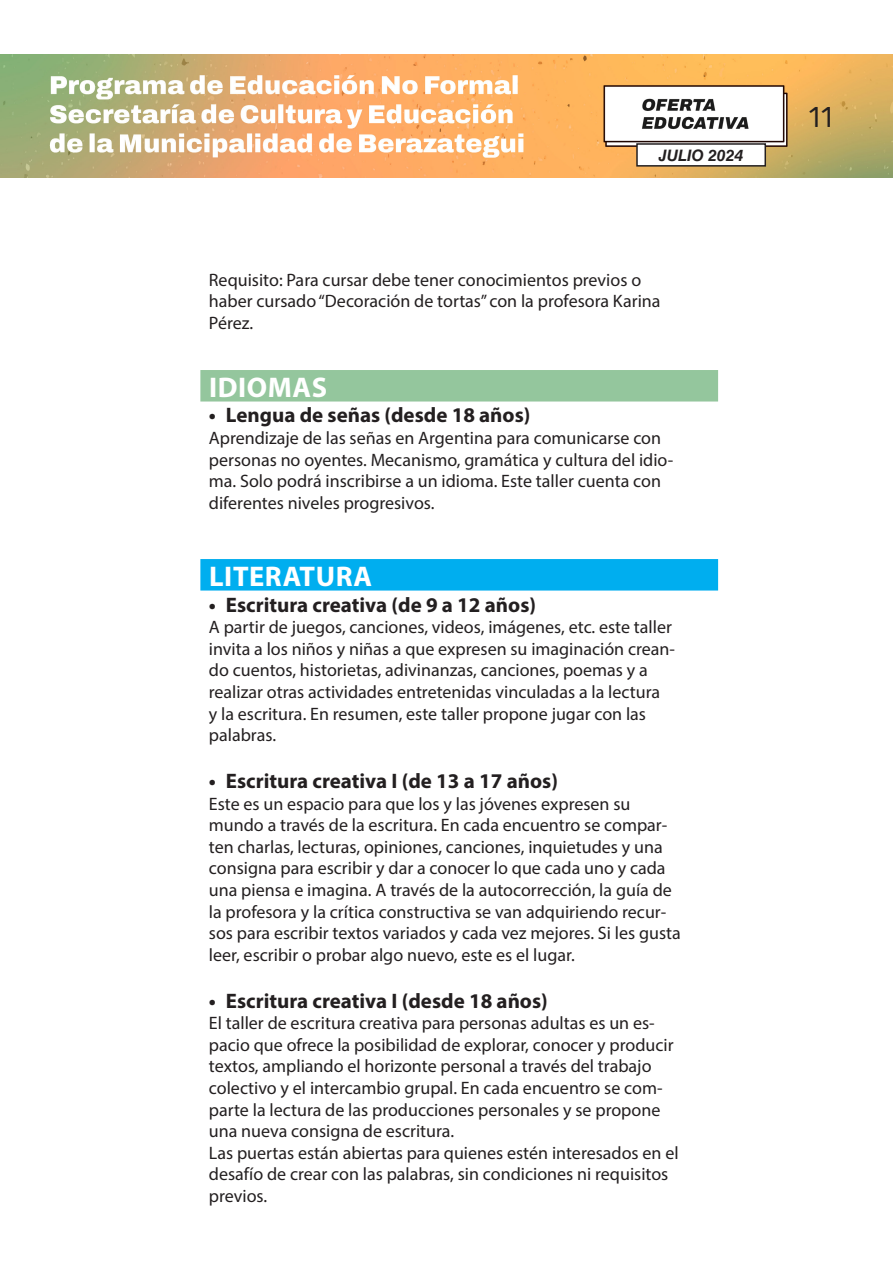
<style>
.page{position:relative;width:893px;height:1263px;background:#fff}
.page>*{position:absolute;margin:0;border:0;box-sizing:border-box;transform-origin:0 0}
.Titulo{font:700 28.5px "Myriad Pro";letter-spacing:.02em;color:#fff}
.Titulo_-_Copia_2{font:700 28.5px "Myriad Pro";letter-spacing:.02em;color:#fff}
.t1{font:28.5px "Amsi Pro";color:#231f20}
.t2{font:700 21px "Myriad Pro";color:#231f20}
.t3{font:18px/21.6px "Myriad Pro";color:#231f20}
.t4{font:italic 700 15.9px "Helvetica LT Std";color:#231f20}
</style>
<div class="page">
<img style="left:0;top:54px;width:893px;height:123px">
<div style="left:637px;top:144px;width:128px;height:22px;background:#fff"></div>
<div style="left:636px;top:143px;width:130px;height:24px;border:2px solid #231f20"></div>
<div style="left:200px;top:370px;width:518px;height:31px;background:#94c69d"></div>
<div style="left:200px;top:559px;width:518px;height:31px;background:#00aeef"></div>
<p class="t4" style="left:659px;top:145px;width:86px">JULIO 2024</p>
<p class="t3" style="left:209px;top:269px;width:453px">Requisito: Para cursar debe tener conocimientos previos o haber cursado “Decoración de tortas” con la profesora Karina<br>Pérez.</p>
<p class="Titulo_-_Copia_2" style="left:209px;top:369px;width:120px">IDIOMAS</p>
<p class="t2" style="left:209px;top:402px;width:323px">• Lengua de señas (desde 18 años)</p>
<p class="t3" style="left:209px;top:427px;width:466px">Aprendizaje de las señas en Argentina para comunicarse con personas no oyentes. Mecanismo, gramática y cultura del idio&shy;ma. Solo podrá inscribirse a un idioma. Este taller cuenta con diferentes niveles progresivos.</p>
<p class="Titulo" style="left:209px;top:558px;width:165px">LITERATURA</p>
<p class="t2" style="left:209px;top:591px;width:329px">• Escritura creativa (de 9 a 12 años)</p>
<p class="t3" style="left:209px;top:616px;width:468px">A partir de juegos, canciones, videos, imágenes, etc. este taller invita a los niños y niñas a que expresen su imaginación crean&shy;do cuentos, historietas, adivinanzas, canciones, poemas y a realizar otras actividades entretenidas vinculadas a la lectura<br>y la escritura. En resumen, este taller propone jugar con las palabras.</p>
<p class="t2" style="left:209px;top:767px;width:351px">• Escritura creativa I (de 13 a 17 años)</p>
<p class="t3" style="left:209px;top:792px;width:473px">Este es un espacio para que los y las jóvenes expresen su mundo a través de la escritura. En cada encuentro se compar&shy;ten charlas, lecturas, opiniones, canciones, inquietudes y una consigna para escribir y dar a conocer lo que cada uno y cada una piensa e imagina. A través de la autocorrección, la guía de la profesora y la crítica constructiva se van adquiriendo recur&shy;sos para escribir textos variados y cada vez mejores. Si les gusta leer, escribir o probar algo nuevo, este es el lugar.</p>
<p class="t2" style="left:209px;top:987px;width:340px">• Escritura creativa I (desde 18 años)</p>
<p class="t3" style="left:209px;top:1012px;width:466px">El taller de escritura creativa para personas adultas es un es&shy;pacio que ofrece la posibilidad de explorar, conocer y producir textos, ampliando el horizonte personal a través del trabajo colectivo y el intercambio grupal. En cada encuentro se com&shy;parte la lectura de las producciones personales y se propone una nueva consigna de escritura.</p>
<p class="t3" style="left:209px;top:1142px;width:471px">Las puertas están abiertas para quienes estén interesados en el desafío de crear con las palabras, sin condiciones ni requisitos previos.</p>
<h1 class="t1" style="left:809px;top:97px;width:27px">11</h1>
</div>
